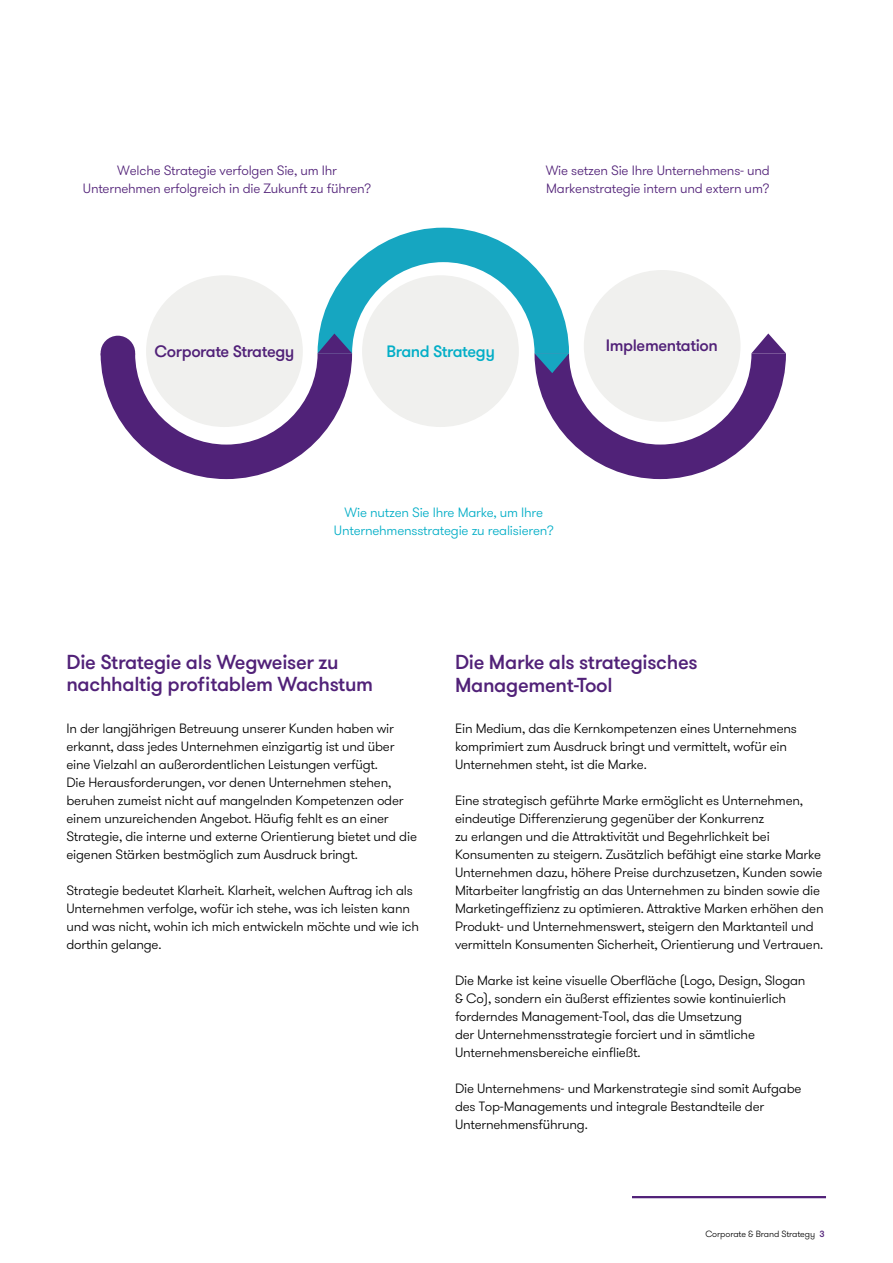
<style>
.page{position:relative;width:893px;height:1263px;background:#fff}
.page>*{position:absolute;margin:0;border:0;box-sizing:border-box;transform-origin:0 0}
.t1{font:500 20.25px/22.5px "GT Walsheim Pro";letter-spacing:-.015em;color:#512178}
.t2{font:500 16.5px "GT Walsheim Pro";letter-spacing:-.025em;color:#512178}
.t3{font:500 16.5px "GT Walsheim Pro";letter-spacing:-.025em;color:#03aec7}
.t4{font:300 13.5px/18px "GT Walsheim Pro";letter-spacing:-.015em;color:#000}
.t5{font:300 13.5px/18px "GT Walsheim Pro";letter-spacing:-.015em;color:#512178;text-align:center}
.t6{font:300 13.5px/18px "GT Walsheim Pro";letter-spacing:-.015em;color:#00adc6;text-align:center}
.t7{font:300 9px "GT Walsheim Pro";letter-spacing:-.01em;color:#000}
.s1{font-weight:500;color:#512178}
</style>
<div class="page">
<hr style="left:632px;top:1196px;width:194px;height:2px;background:#512178">
<svg style="left:101px;top:228px;width:685px;height:251px"></svg>
<div style="left:146px;top:275px;width:157px;height:152px;background:#f0f0ee;border-radius:50%"></div>
<div style="left:362px;top:275px;width:157px;height:152px;background:#f0f0ee;border-radius:50%"></div>
<div style="left:584px;top:270px;width:157px;height:152px;background:#f0f0ee;border-radius:50%"></div>
<p class="t5" style="left:83px;top:162px;width:290px">Welche Strategie verfolgen Sie, um Ihr<br>Unternehmen erfolgreich in die Zukunft zu führen?</p>
<p class="t5" style="left:546px;top:162px;width:226px;text-align:left">Wie setzen Sie Ihre Unternehmens- und<br>Markenstrategie intern und extern um?</p>
<p class="t2" style="left:155px;top:340px;width:141px">Corporate Strategy</p>
<p class="t3" style="left:386px;top:340px;width:110px">Brand Strategy</p>
<p class="t2" style="left:606px;top:335px;width:114px">Implementation</p>
<p class="t6" style="left:334px;top:504px;width:222px">Wie nutzen Sie Ihre Marke, um Ihre<br>Unternehmensstrategie zu realisieren?</p>
<h1 class="t1" style="left:66px;top:651px;width:308px">Die Strategie als Wegweiser zu nachhaltig profitablem Wachstum</h1>
<p class="t4" style="left:66px;top:720px;width:352px">In der langjährigen Betreuung unserer Kunden haben wir erkannt, dass jedes Unternehmen einzigartig ist und über eine Vielzahl an außerordentlichen Leistungen verfügt.<br>Die Herausforderungen, vor denen Unternehmen stehen, beruhen zumeist nicht auf mangelnden Kompetenzen oder einem unzureichenden Angebot. Häufig fehlt es an einer Strategie, die interne und externe Orientierung bietet und die eigenen Stärken bestmöglich zum Ausdruck bringt.</p>
<p class="t4" style="left:66px;top:882px;width:354px">Strategie bedeutet Klarheit. Klarheit, welchen Auftrag ich als Unternehmen verfolge, wofür ich stehe, was ich leisten kann und was nicht, wohin ich mich entwickeln möchte und wie ich dorthin gelange.</p>
<h1 class="t1" style="left:455px;top:651px;width:244px">Die Marke als strategisches<br>Management-Tool</h1>
<p class="t4" style="left:455px;top:720px;width:343px">Ein Medium, das die Kernkompetenzen eines Unternehmens komprimiert zum Ausdruck bringt und vermittelt, wofür ein<br>Unternehmen steht, ist die Marke.</p>
<p class="t4" style="left:455px;top:792px;width:370px">Eine strategisch geführte Marke ermöglicht es Unternehmen, eindeutige Differenzierung gegenüber der Konkurrenz<br>zu erlangen und die Attraktivität und Begehrlichkeit bei Konsumenten zu steigern. Zusätzlich befähigt eine starke Marke Unternehmen dazu, höhere Preise durchzusetzen, Kunden sowie Mitarbeiter langfristig an das Unternehmen zu binden sowie die Marketingeffizienz zu optimieren. Attraktive Marken erhöhen den Produkt- und Unternehmenswert, steigern den Marktanteil und vermitteln Konsumenten Sicherheit, Orientierung und Vertrauen.</p>
<p class="t4" style="left:455px;top:972px;width:352px">Die Marke ist keine visuelle Oberfläche (Logo, Design, Slogan &amp; Co), sondern ein äußerst effizientes sowie kontinuierlich forderndes Management-Tool, das die Umsetzung<br>der Unternehmensstrategie forciert und in sämtliche Unternehmensbereiche einfließt.</p>
<p class="t4" style="left:455px;top:1080px;width:348px">Die Unternehmens- und Markenstrategie sind somit Aufgabe des Top-Managements und integrale Bestandteile der<br>Unternehmensführung.</p>
<p class="t7" style="left:705px;top:1228px;width:121px">Corporate &amp; Brand Strategy <span class="s1">3</span></p>
</div>
